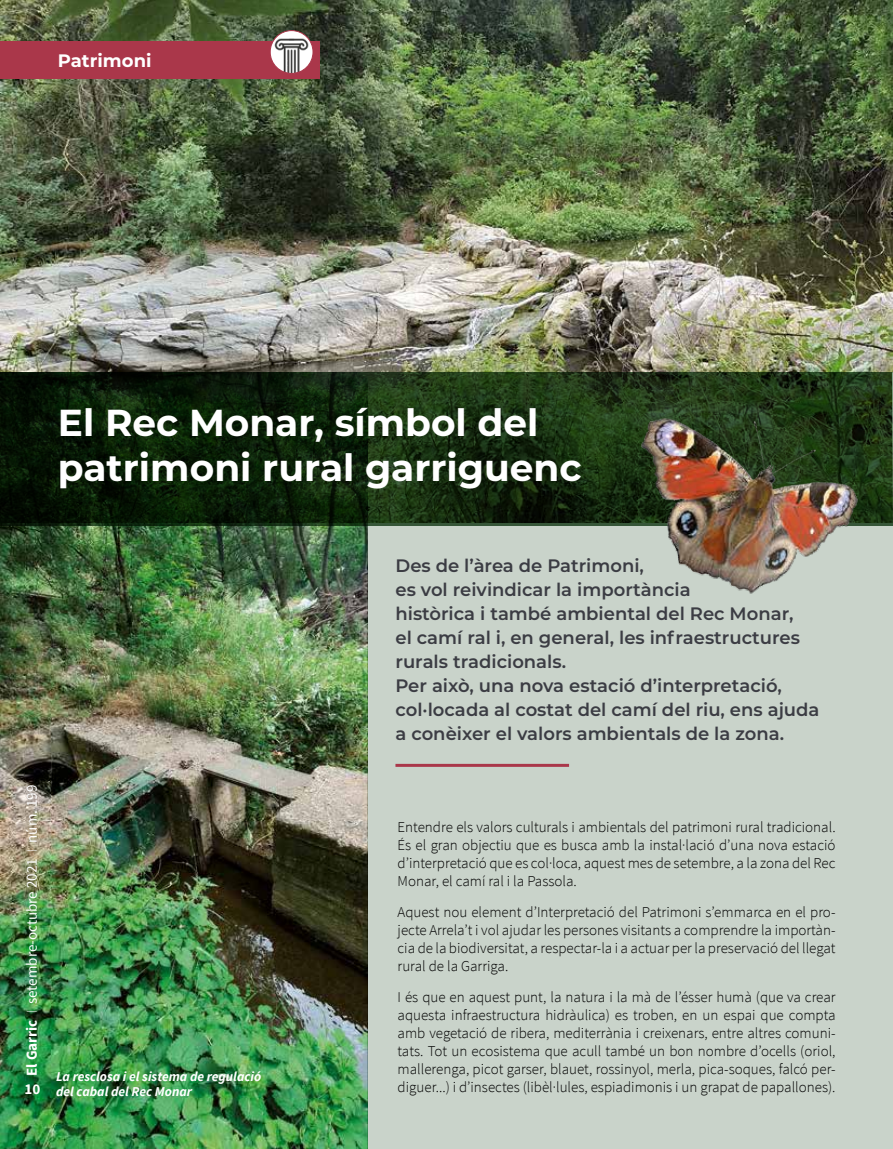
<style>
.page{position:relative;width:893px;height:1149px;background:#fff}
.page>*{position:absolute;margin:0;border:0;box-sizing:border-box;transform-origin:0 0}
.t1{font:700 37.5px/45px "Montserrat";color:#fff}
.t2{font:600 18px/24px "Montserrat";color:#3b3c43}
.t3{font:700 18px "Montserrat";color:#fff}
.t4{font:300 15px/18px "Source Sans Pro";color:#000;text-align:justify}
.t5{font:15px "Source Sans Pro";color:#fff}
.t6{font:700 15px "Source Sans Pro";color:#fff}
.t7{font:italic 700 13.5px/15px "Source Sans Pro";color:#fff}
.s1{font-weight:700}
.s2{font-weight:200}
</style>
<div class="page">
<div style="left:367px;top:0;width:526px;height:1148px;background:#c9d3ca"></div>
<img style="left:0;top:0;width:893px;height:372px">
<img style="left:0;top:525px;width:367px;height:623px">
<hr style="left:395px;top:763px;width:174px;height:3px;background:#aa374a">
<div style="left:0;top:41px;width:320px;height:38px;background:#aa374a"></div>
<img style="left:270px;top:31px;width:43px;height:42px;border-radius:21px">
<div style="left:270px;top:30px;width:43px;height:44px;border:1px solid #aa374a;border-radius:50%"></div>
<svg style="left:0;top:372px;width:892px;height:153px;background:#11260c"></svg>
<img style="left:610px;top:405px;width:283px;height:189px">
<svg style="left:892px;top:372px;width:1px;height:153px"></svg>
<p class="t3" style="left:58px;top:48px;width:95px">Patrimoni</p>
<h1 class="t1" style="left:58px;top:398px;width:525px">El Rec Monar, símbol del patrimoni rural garriguenc</h1>
<p class="t5" style="left:23px;top:1075px;width:292px;rotate:-90deg"><span class="s1">El Garric</span> <span class="s2">I</span> setembre-octubre 2021 <span class="s2">I</span> núm. 199</p>
<p class="t6" style="left:25px;top:1078px;width:17px">10</p>
<p class="t7" style="left:56px;top:1068px;width:207px">La resclosa i el sistema de regulació del cabal del Rec Monar</p>
<p class="t2" style="left:395px;top:552px;width:426px">Des de l’àrea de Patrimoni,<br>es vol reivindicar la importància<br>històrica i també ambiental del Rec Monar,<br>el camí ral i, en general, les infraestructures rurals tradicionals.<br>Per això, una nova estació d’interpretació, col·locada al costat del camí del riu, ens ajuda a conèixer el valors ambientals de la zona.</p>
<p class="t4" style="left:398px;top:818px;width:439px">Entendre els valors culturals i ambientals del patrimoni rural tradicional.<br>És el gran objectiu que es busca amb la instal·lació d’una nova estació d’interpretació que es col·loca, aquest mes de setembre, a la zona del Rec Monar, el camí ral i la Passola.</p>
<p class="t4" style="left:398px;top:902px;width:439px">Aquest nou element d’Interpretació del Patrimoni s’emmarca en el pro&shy;jecte Arrela’t i vol ajudar les persones visitants a comprendre la importàn&shy;cia de la biodiversitat, a respectar-la i a actuar per la preservació del llegat rural de la Garriga.</p>
<p class="t4" style="left:398px;top:987px;width:439px">I és que en aquest punt, la natura i la mà de l’ésser humà (que va crear aquesta infraestructura hidràulica) es troben, en un espai que compta amb vegetació de ribera, mediterrània i creixenars, entre altres comuni&shy;tats. Tot un ecosistema que acull també un bon nombre d’ocells (oriol, mallerenga, picot garser, blauet, rossinyol, merla, pica-soques, falcó per&shy;diguer...) i d’insectes (libèl·lules, espiadimonis i un grapat de papallones).</p>
</div>
